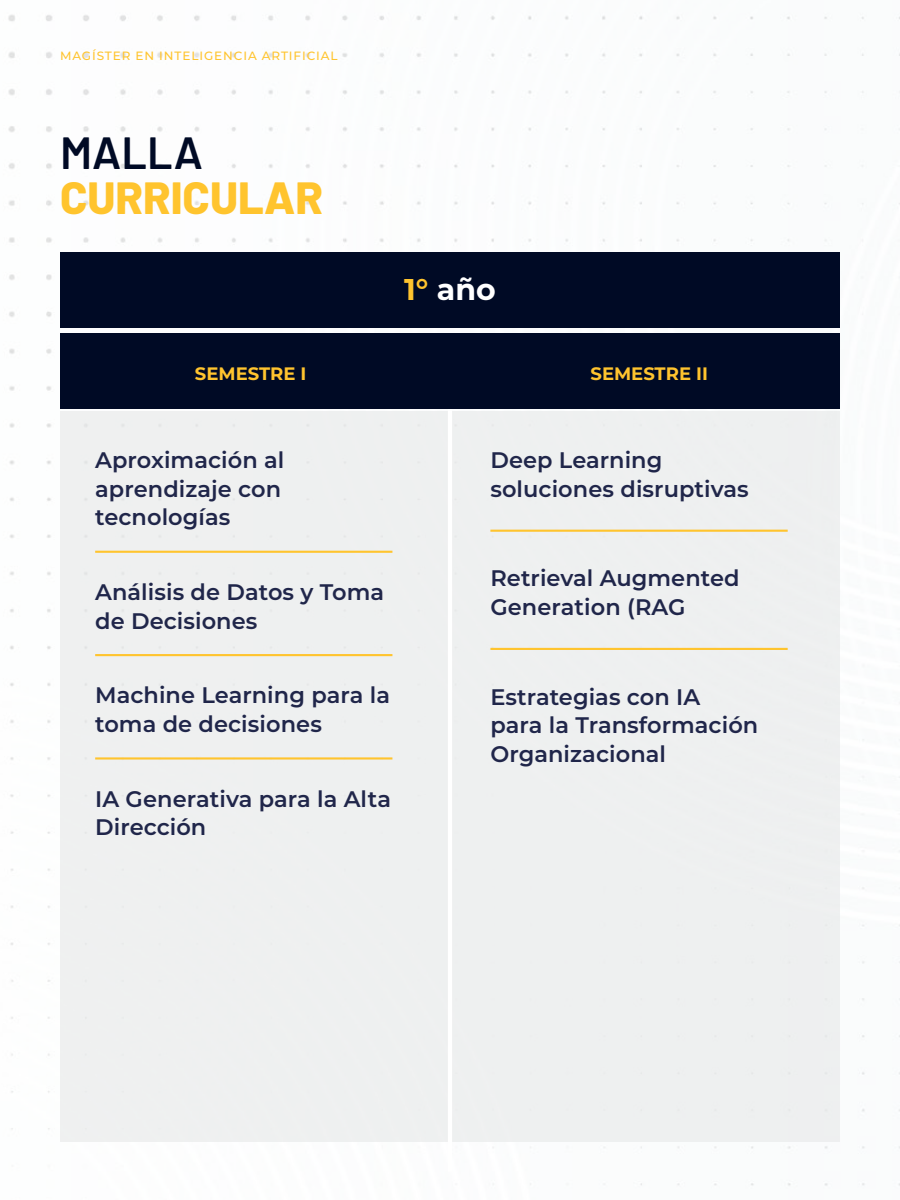
<style>
.page{position:relative;width:900px;height:1200px;background:#fff}
.page>*{position:absolute;margin:0;border:0;box-sizing:border-box;transform-origin:0 0}
.t1{font:800 45px "Barlow";color:#ffc42e}
.t2{font:600 45px "Barlow";color:#000a25}
.t3{font:700 30px "Montserrat";color:#fff}
.t4{font:600 22.5px/28.5px "Montserrat";letter-spacing:.005em;color:#20264a}
.t5{font:700 18px "Montserrat";color:#ffc42e}
.t6{font:500 12px "Montserrat";letter-spacing:.075em;color:#ffc42e}
.s1{color:#ffc42e}
</style>
<div class="page">
<div style="left:60px;top:411px;width:780px;height:731px;background:#eef0f0"></div>
<hr style="left:448px;top:333px;width:4px;height:839px;background:#fff">
<div style="left:60px;top:252px;width:780px;height:76px;background:#000a25"></div>
<div style="left:60px;top:333px;width:780px;height:76px;background:#000a25"></div>
<hr style="left:95px;top:551px;width:297px;height:2px;background:#ffc42e">
<hr style="left:95px;top:654px;width:297px;height:2px;background:#ffc42e">
<hr style="left:95px;top:757px;width:297px;height:3px;background:#ffc42e">
<hr style="left:490px;top:530px;width:298px;height:2px;background:#ffc42e">
<hr style="left:490px;top:648px;width:298px;height:2px;background:#ffc42e">
<p class="t6" style="left:60px;top:47px;width:279px">MAGÍSTER EN INTELIGENCIA ARTIFICIAL</p>
<h1 class="t2" style="left:60px;top:120px;width:145px">MALLA</h1>
<h1 class="t1" style="left:60px;top:164px;width:265px">CURRICULAR</h1>
<h2 class="t3" style="left:404px;top:268px;width:93px"><span class="s1">1°</span> año</h2>
<p class="t5" style="left:195px;top:361px;width:113px">SEMESTRE I</p>
<p class="t5" style="left:591px;top:361px;width:119px">SEMESTRE II</p>
<p class="t4" style="left:95px;top:445px;width:191px">Aproximación al aprendizaje con tecnologías</p>
<p class="t4" style="left:95px;top:577px;width:291px">Análisis de Datos y Toma de Decisiones</p>
<p class="t4" style="left:95px;top:680px;width:296px">Machine Learning para la toma de decisiones</p>
<p class="t4" style="left:95px;top:784px;width:297px">IA Generativa para la Alta<br>Dirección</p>
<p class="t4" style="left:490px;top:445px;width:260px">Deep Learning soluciones disruptivas</p>
<p class="t4" style="left:490px;top:563px;width:251px">Retrieval Augmented<br>Generation (RAG</p>
<p class="t4" style="left:490px;top:681px;width:269px">Estrategias con IA<br>para la Transformación<br>Organizacional</p>
</div>
